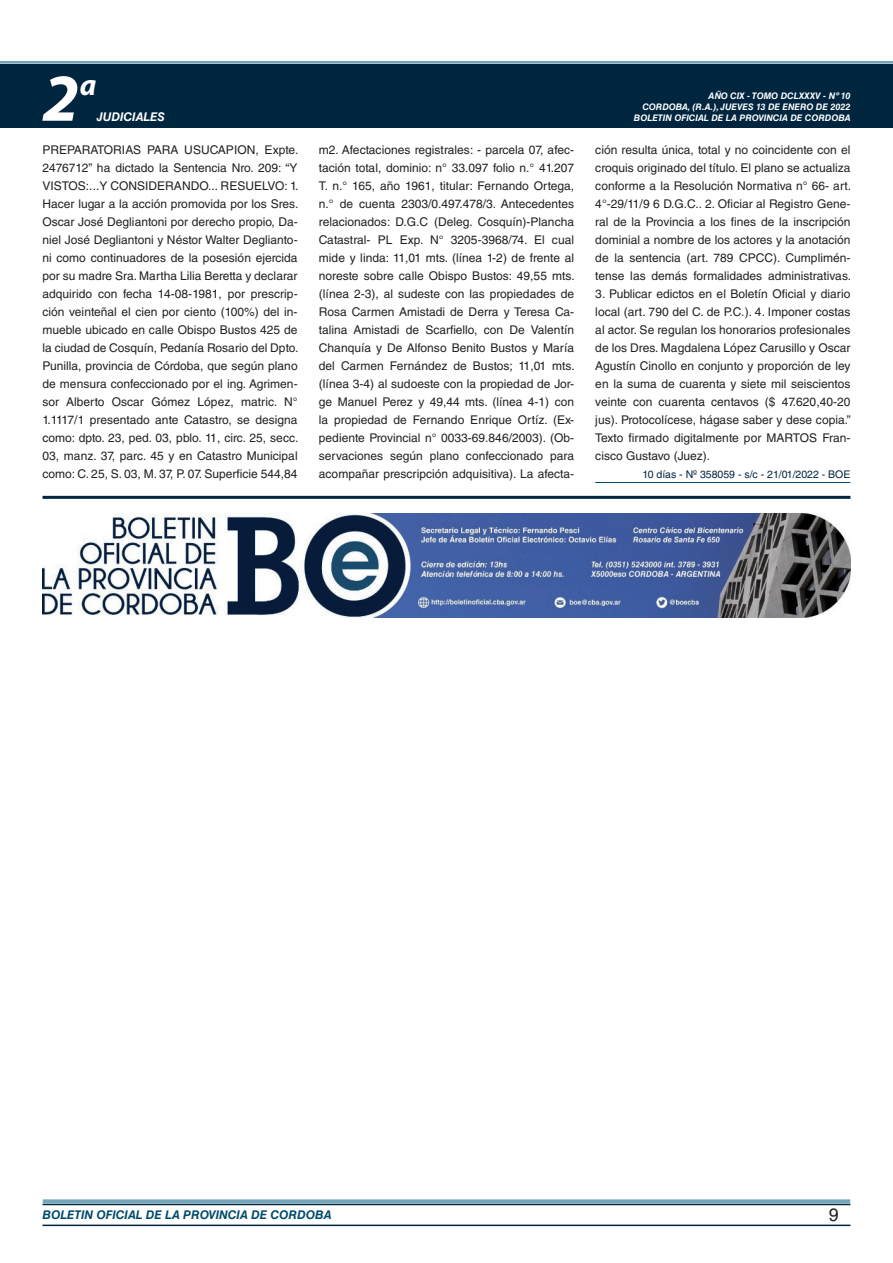
<style>
.page{position:relative;width:893px;height:1263px;background:#fff}
.page>*{position:absolute;margin:0;border:0;box-sizing:border-box;transform-origin:0 0}
.t1{font:italic 700 67.5px "Myriad Pro";color:#fff}
.t2{font:italic 700 30px "Myriad Pro";color:#fff}
.t3{font:18px "Helvetica LT Std";color:#231f20}
.t4{font:12px/18px "Helvetica LT Std";color:#231f20;text-align:justify}
.t5{font:italic 700 12px "Helvetica LT Std";color:#004b6c}
.t6{font:italic 700 12px "Helvetica LT Std";color:#fff}
.t7{font:10.5px "Helvetica LT Std";color:#00263f}
.t8{font:italic 700 9px/10.8px "Helvetica LT Std";color:#fff;text-align:right}
</style>
<div class="page">
<div style="left:0;top:61px;width:893px;height:6px;background:#fff;opacity:.75"></div>
<div style="left:0;top:64px;width:893px;height:64px;background:#00263f"></div>
<hr style="left:43px;top:1224px;width:807px;height:2px;background:#00263f">
<div style="left:42px;top:1198px;width:809px;height:8px;background:#fff;opacity:.75"></div>
<hr style="left:595px;top:482px;width:255px;height:1px;background:#004b6c">
<hr style="left:43px;top:496px;width:807px;height:3px;background:#00263f">
<img style="left:43px;top:514px;width:807px;height:103px">
<h1 class="t1" style="left:43px;top:54px;width:38px">2</h1>
<h2 class="t2" style="left:80px;top:66px;width:18px">a</h2>
<p class="t8" style="left:642px;top:91px;width:210px">AÑO CIX - TOMO DCLXXXV - Nº 10<br>CORDOBA, (R.A.), JUEVES 13 DE ENERO DE 2022</p>
<p class="t6" style="left:97px;top:110px;width:70px">JUDICIALES</p>
<p class="t8" style="left:634px;top:112px;width:218px">BOLETIN OFICIAL DE LA PROVINCIA DE CORDOBA</p>
<p class="t4" style="left:43px;top:141px;width:257px">PREPARATORIAS PARA USUCAPION, Expte.<br>2476712” ha dictado la Sentencia Nro. 209: “Y VISTOS:...Y CONSIDERANDO... RESUELVO: 1.<br>Hacer lugar a la acción promovida por los Sres.<br>Oscar José Degliantoni por derecho propio, Da&shy;niel José Degliantoni y Néstor Walter Deglianto&shy;ni como continuadores de la posesión ejercida por su madre Sra. Martha Lilia Beretta y declarar adquirido con fecha 14-08-1981, por prescrip&shy;ción veinteñal el cien por ciento (100%) del in&shy;mueble ubicado en calle Obispo Bustos 425 de la ciudad de Cosquín, Pedanía Rosario del Dpto.<br>Punilla, provincia de Córdoba, que según plano de mensura confeccionado por el ing. Agrimen&shy;sor Alberto Oscar Gómez López, matric. N° 1.1117/1 presentado ante Catastro, se designa como: dpto. 23, ped. 03, pblo. 11, circ. 25, secc.<br>03, manz. 37, parc. 45 y en Catastro Municipal como: C. 25, S. 03, M. 37, P. 07. Superficie 544,84</p>
<p class="t4" style="left:319px;top:141px;width:257px">m2. Afectaciones registrales: - parcela 07, afec&shy;tación total, dominio: n° 33.097 folio n.° 41.207<br>T. n.° 165, año 1961, titular: Fernando Ortega, n.° de cuenta 2303/0.497.478/3. Antecedentes relacionados: D.G.C (Deleg. Cosquín)-Plancha Catastral- PL Exp. N° 3205-3968/74. El cual mide y linda: 11,01 mts. (línea 1-2) de frente al noreste sobre calle Obispo Bustos: 49,55 mts. (línea 2-3), al sudeste con las propiedades de Rosa Carmen Amistadi de Derra y Teresa Ca&shy;talina Amistadi de Scarfiello, con De Valentín Chanquía y De Alfonso Benito Bustos y María del Carmen Fernández de Bustos; 11,01 mts. (línea 3-4) al sudoeste con la propiedad de Jor&shy;ge Manuel Perez y 49,44 mts. (línea 4-1) con la propiedad de Fernando Enrique Ortíz. (Ex&shy;pediente Provincial n° 0033-69.846/2003). (Ob&shy;servaciones según plano confeccionado para acompañar prescripción adquisitiva). La afecta-</p>
<p class="t4" style="left:595px;top:141px;width:257px">ción resulta única, total y no coincidente con el croquis originado del título. El plano se actualiza conforme a la Resolución Normativa n° 66- art.<br>4°-29/11/9 6 D.G.C.. 2. Oficiar al Registro Gene&shy;ral de la Provincia a los fines de la inscripción dominial a nombre de los actores y la anotación de la sentencia (art. 789 CPCC). Cumplimén&shy;tense las demás formalidades administrativas.</p>
<p class="t4" style="left:595px;top:285px;width:257px">3. Publicar edictos en el Boletín Oficial y diario local (art. 790 del C. de P.C.). 4. Imponer costas al actor. Se regulan los honorarios profesionales de los Dres. Magdalena López Carusillo y Oscar Agustín Cinollo en conjunto y proporción de ley en la suma de cuarenta y siete mil seiscientos veinte con cuarenta centavos ($ 47.620,40-20 jus). Protocolícese, hágase saber y dese copia.” Texto firmado digitalmente por MARTOS Fran&shy;cisco Gustavo (Juez).</p>
<p class="t7" style="left:642px;top:468px;width:209px">10 días - Nº 358059 - s/c - 21/01/2022 - BOE</p>
<p class="t5" style="left:43px;top:1208px;width:290px">BOLETIN OFICIAL DE LA PROVINCIA DE CORDOBA</p>
<h3 class="t3" style="left:829px;top:1204px;width:12px">9</h3>
</div>
